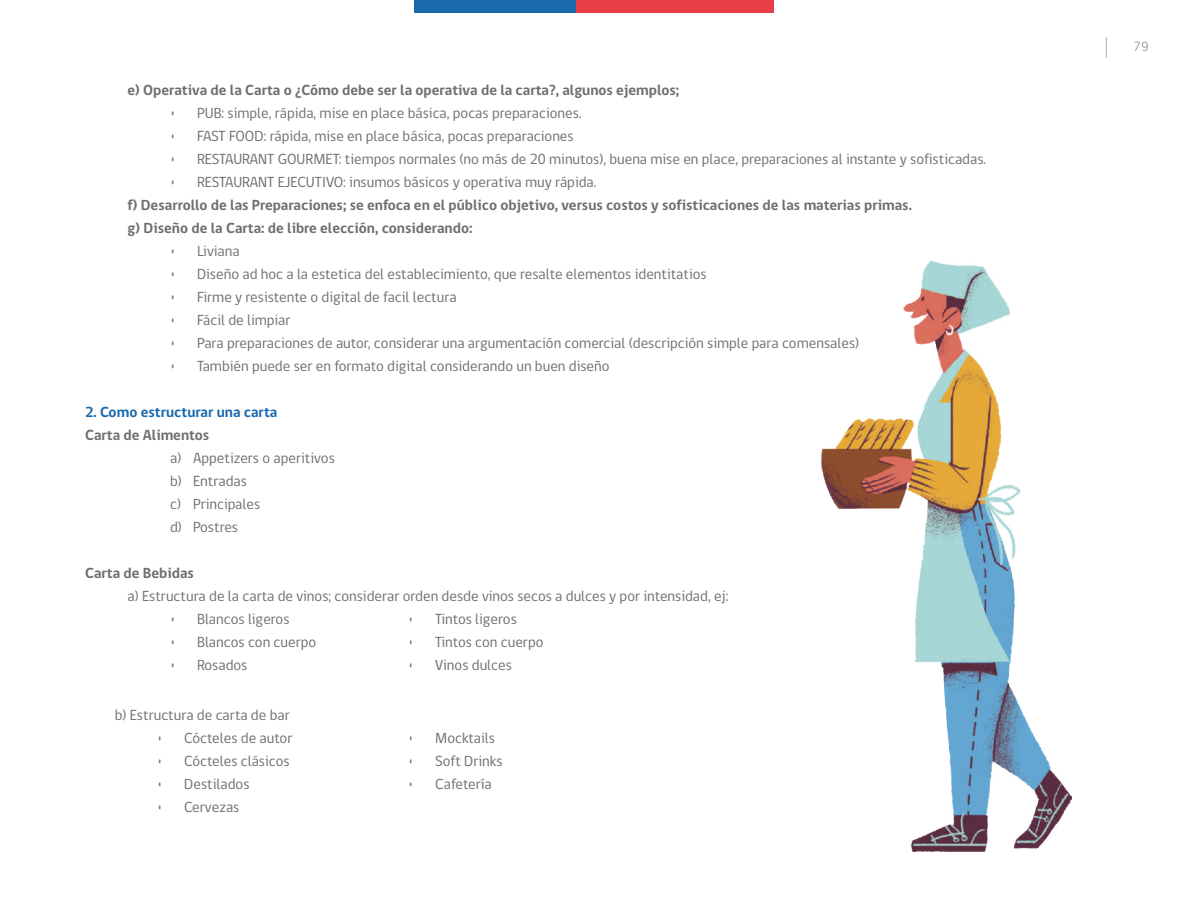
<style>
.page{position:relative;width:1188px;height:918px;background:#fff}
.page>*{position:absolute;margin:0;border:0;box-sizing:border-box;transform-origin:0 0}
.t1{font:15px/23px "gob CL";color:#6d6e6d}
.t2{font:700 15px/23px "gob CL";color:#6d6e6d}
.t3{font:700 15px "gob CL";color:#1a69ae}
.t4{font:300 13.5px "gob CL";color:#6d6e6d}
</style>
<div class="page">
<svg style="left:1106px;top:37px;width:1px;height:20px"></svg>
<div style="left:414px;top:0;width:162px;height:13px;background:#1a69ae"></div>
<div style="left:576px;top:0;width:198px;height:13px;background:#e63f47"></div>
<img style="left:821px;top:261px;width:250px;height:591px">
<p class="t2" style="left:128px;top:79px;width:553px">e) Operativa de la Carta o ¿Cómo debe ser la operativa de la carta?, algunos ejemplos;</p>
<p class="t1" style="left:170px;top:102px;width:413px">• PUB: simple, rápida, mise en place básica, pocas preparaciones.</p>
<p class="t1" style="left:170px;top:125px;width:405px">• FAST FOOD: rápida, mise en place básica, pocas preparaciones</p>
<p class="t1" style="left:170px;top:148px;width:818px">• RESTAURANT GOURMET: tiempos normales (no más de 20 minutos), buena mise en place, preparaciones al instante y sofisticadas.</p>
<p class="t1" style="left:170px;top:171px;width:428px">• RESTAURANT EJECUTIVO: insumos básicos y operativa muy rápida.</p>
<p class="t2" style="left:128px;top:194px;width:786px">f) Desarrollo de las Preparaciones; se enfoca en el público objetivo, versus costos y sofisticaciones de las materias primas. g) Diseño de la Carta: de libre elección, considerando:</p>
<p class="t1" style="left:170px;top:240px;width:71px">• Liviana</p>
<p class="t1" style="left:170px;top:263px;width:538px">• Diseño ad hoc a la estetica del establecimiento, que resalte elementos identitatios</p>
<p class="t1" style="left:170px;top:286px;width:288px">• Firme y resistente o digital de facil lectura</p>
<p class="t1" style="left:170px;top:309px;width:122px">• Fácil de limpiar</p>
<p class="t1" style="left:170px;top:332px;width:691px">• Para preparaciones de autor, considerar una argumentación comercial (descripción simple para comensales)</p>
<p class="t1" style="left:170px;top:355px;width:441px">• También puede ser en formato digital considerando un buen diseño</p>
<p class="t3" style="left:85px;top:402px;width:194px">2. Como estructurar una carta</p>
<p class="t2" style="left:85px;top:424px;width:126px">Carta de Alimentos</p>
<p class="t1" style="left:170px;top:447px;width:166px">a) Appetizers o aperitivos b) Entradas<br>c) Principales<br>d) Postres</p>
<p class="t2" style="left:85px;top:562px;width:110px">Carta de Bebidas</p>
<p class="t1" style="left:128px;top:585px;width:602px">a) Estructura de la carta de vinos; considerar orden desde vinos secos a dulces y por intensidad, ej:</p>
<p class="t1" style="left:170px;top:608px;width:121px">• Blancos ligeros</p>
<p class="t1" style="left:170px;top:631px;width:148px">• Blancos con cuerpo</p>
<p class="t1" style="left:170px;top:654px;width:79px">• Rosados</p>
<p class="t1" style="left:408px;top:607px;width:110px">• Tintos ligeros</p>
<p class="t1" style="left:408px;top:630px;width:137px">• Tintos con cuerpo</p>
<p class="t1" style="left:408px;top:653px;width:105px">• Vinos dulces</p>
<p class="t1" style="left:115px;top:704px;width:177px">b) Estructura de carta de bar</p>
<p class="t1" style="left:157px;top:727px;width:137px">• Cócteles de autor</p>
<p class="t1" style="left:157px;top:750px;width:134px">• Cócteles clásicos</p>
<p class="t1" style="left:157px;top:773px;width:94px">• Destilados</p>
<p class="t1" style="left:157px;top:796px;width:84px">• Cervezas</p>
<p class="t1" style="left:408px;top:726px;width:88px">• Mocktails</p>
<p class="t1" style="left:408px;top:749px;width:96px">• Soft Drinks</p>
<p class="t1" style="left:408px;top:772px;width:85px">• Cafetería</p>
<p class="t4" style="left:1134px;top:37px;width:16px">79</p>
</div>
